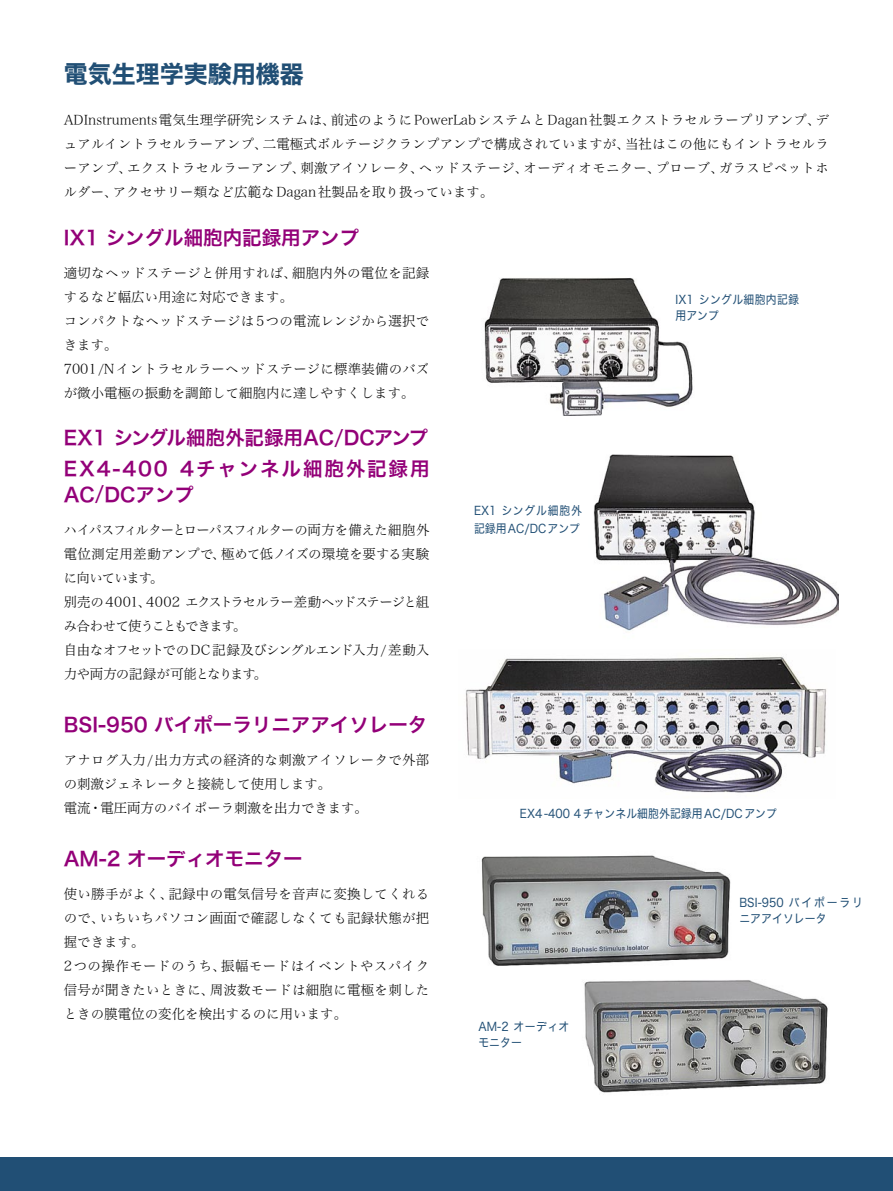
<style>
.page{position:relative;width:893px;height:1191px;background:#fff}
.page>*{position:absolute;margin:0;border:0;box-sizing:border-box;transform-origin:0 0}
.大見出し{font:24px "Hiragino Kaku W7 90 msp RKSJ H";color:#214f75}
.見出し{font:19.5px "Hiragino Kaku W6 90 msp RKSJ H";color:#930078}
.見出し-2{font:19.5px/25.5px "Hiragino Kaku W6 90 msp RKSJ H";letter-spacing:.095em;color:#930078}
.本文{font:13.5px/24px "Hiragino Min W2 90 msp RKSJ H";color:#000;text-align:justify}
.本文-2{font:13.5px/24px "Hiragino Min W2 90 msp RKSJ H";letter-spacing:.02em;color:#000}
.本文-3{font:13.5px/24px "Hiragino Min W2 90 msp RKSJ H";letter-spacing:-.08em;color:#000}
.本文-4{font:13.5px/24px "Hiragino Min W2 90 msp RKSJ H";letter-spacing:-.045em;color:#000}
.キャプション{font:12px/15.9px "Hiragino Kaku W4 90 msp RKSJ H";letter-spacing:.01em;color:#214f75;scale:.9 1}
.キャプション-2{font:12px/18px "Hiragino Kaku W4 90 msp RKSJ H";letter-spacing:.04em;color:#214f75;scale:.9 1}
.キャプション-3{font:12px/15.9px "Hiragino Kaku W4 90 msp RKSJ H";letter-spacing:.035em;color:#214f75;scale:.9 1}
.s1{font-family:"Hiragino Kaku W4 90 msp RKSJ H"}
</style>
<div class="page">
<div style="left:0;top:1157px;width:893px;height:34px;background:#214f75"></div>
<img style="left:584px;top:980px;width:244px;height:113px">
<img style="left:484px;top:278px;width:209px;height:138px">
<img style="left:593px;top:454px;width:245px;height:177px">
<img style="left:481px;top:855px;width:250px;height:111px">
<img style="left:466px;top:657px;width:361px;height:136px">
<p class="大見出し" style="left:64px;top:62px;width:241px">電気生理学実験用機器</p>
<p class="本文" style="left:64px;top:108px;width:767px">ADInstruments電気生理学研究システムは、前述のようにPowerLabシステムとDagan社製エクストラセルラープリアンプ、デュアルイントラセルラーアンプ、二電極式ボルテージクランプアンプで構成されていますが、当社はこの他にもイントラセルラーアンプ、エクストラセルラーアンプ、刺激アイソレータ、ヘッドステージ、オーディオモニター、プローブ、ガラスピペットホルダー、アクセサリー類など広範なDagan社製品を取り扱っています。</p>
<p class="見出し" style="left:64px;top:228px;width:297px">IX1 シングル細胞内記録用アンプ</p>
<p class="本文-2" style="left:64px;top:261px;width:367px">適切なヘッドステージと併用すれば、細胞内外の電位を記録するなど幅広い用途に対応できます。</p>
<p class="本文" style="left:64px;top:309px;width:367px">コンパクトなヘッドステージは5つの電流レンジから選択できます。</p>
<p class="本文" style="left:64px;top:357px;width:367px">7001/Nイントラセルラーヘッドステージに標準装備のバズが微小電極の振動を調節して細胞内に達しやすくします。</p>
<p class="見出し" style="left:64px;top:428px;width:366px">EX1 シングル細胞外記録用AC<span class="s1">/</span>DCアンプ</p>
<p class="見出し-2" style="left:64px;top:457px;width:367px">EX4-400 4チャンネル細胞外記録用<br>AC<span class="s1">/</span>DCアンプ</p>
<p class="本文" style="left:64px;top:518px;width:367px">ハイパスフィルターとローパスフィルターの両方を備えた細胞外電位測定用差動アンプで、極めて低ノイズの環境を要する実験に向いています。</p>
<p class="本文-3" style="left:64px;top:590px;width:367px">別売の 4001、4002 エクストラセルラー差動ヘッドステージと組み合わせて使うこともできます。</p>
<p class="本文-4" style="left:64px;top:638px;width:367px">自由なオフセットでのDC 記録及びシングルエンド入力/差動入力や両方の記録が可能となります。</p>
<p class="見出し" style="left:64px;top:714px;width:365px">BSI-950 バイポーラリニアアイソレータ</p>
<p class="本文-2" style="left:64px;top:748px;width:367px">アナログ入力/出力方式の経済的な刺激アイソレータで外部の刺激ジェネレータと接続して使用します。</p>
<p class="本文" style="left:64px;top:796px;width:306px">電流・電圧両方のバイポーラ刺激を出力できます。</p>
<p class="見出し" style="left:64px;top:849px;width:240px">AM-2 オーディオモニター</p>
<p class="本文" style="left:64px;top:882px;width:367px">使い勝手がよく、記録中の電気信号を音声に変換してくれるので、いちいちパソコン画面で確認しなくても記録状態が把握できます。</p>
<p class="本文" style="left:64px;top:954px;width:367px">2つの操作モードのうち、振幅モードはイベントやスパイク信号が聞きたいときに、周波数モードは細胞に電極を刺したときの膜電位の変化を検出するのに用います。</p>
<p class="キャプション" style="left:478px;top:1019px;width:103px">AM-2 オーディオモニター</p>
<p class="キャプション-3" style="left:675px;top:292px;width:139px">IX1 シングル細胞内記録用アンプ</p>
<p class="キャプション-2" style="left:474px;top:501px;width:121px">EX1 シングル細胞外記録用AC/DCアンプ</p>
<p class="キャプション" style="left:520px;top:805px;width:287px">EX4-400 4チャンネル細胞外記録用AC/DCアンプ</p>
<p class="キャプション" style="left:739px;top:895px;width:139px">BSI-950 バイポーラリニアアイソレータ</p>
</div>
